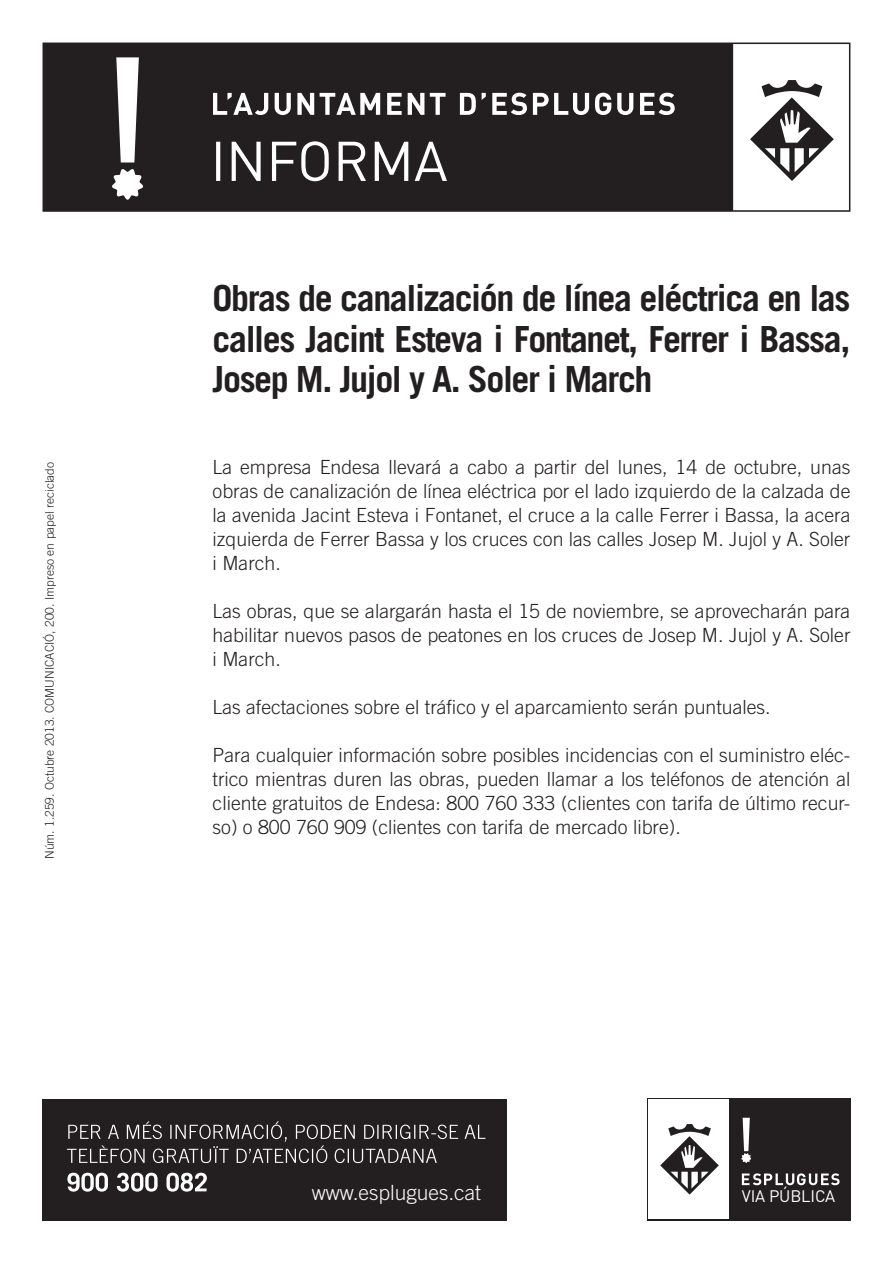
<style>
.page{position:relative;width:893px;height:1263px;background:#fff}
.page>*{position:absolute;margin:0;border:0;box-sizing:border-box;transform-origin:0 0}
.t1{font:700 36px/40.5px "Trade Gothic LT Com";letter-spacing:-.04em;color:#231f20;text-align:justify}
.t2{font:300 21px "Trade Gothic LT Com";color:#fafafa}
.t3{font:300 19.5px/24px "Trade Gothic LT Com";color:#231f20;text-align:justify}
.t4{font:16.5px "DIN";letter-spacing:-.01em;color:#fff}
.t5{font:300 12px "Trade Gothic LT Com";color:#231f20}
</style>
<div class="page">
<svg style="left:43px;top:43px;width:807px;height:169px;background:#433f40"></svg>
<svg style="left:216px;top:141px;width:231px;height:40px"></svg>
<svg style="left:213px;top:93px;width:462px;height:22px"></svg>
<svg style="left:112px;top:57px;width:32px;height:143px"></svg>
<div style="left:43px;top:1098px;width:464px;height:122px;background:#231f20"></div>
<svg style="left:67px;top:1173px;width:140px;height:18px"></svg>
<svg style="left:67px;top:1121px;width:418px;height:42px"></svg>
<div style="left:647px;top:1098px;width:203px;height:122px;background:#231f20"></div>
<div style="left:648px;top:1100px;width:81px;height:119px;background:#fff"></div>
<svg style="left:660px;top:1124px;width:59px;height:70px"></svg>
<svg style="left:741px;top:1118px;width:10px;height:45px"></svg>
<svg style="left:742px;top:1173px;width:97px;height:12px"></svg>
<p class="t5" style="left:43px;top:859px;width:398px;rotate:-90deg">Núm. 1.259. Octubre 2013. COMUNICACIÓ, 200. Impreso en papel reciclado</p>
<p class="t1" style="left:213px;top:278px;width:639px">Obras de canalización de línea eléctrica en las calles Jacint Esteva i Fontanet, Ferrer i Bassa, Josep M. Jujol y A. Soler i March</p>
<p class="t3" style="left:213px;top:454px;width:639px">La empresa Endesa llevará a cabo a partir del lunes, 14 de octubre, unas obras de canalización de línea eléctrica por el lado izquierdo de la calzada de la avenida Jacint Esteva i Fontanet, el cruce a la calle Ferrer i Bassa, la acera izquierda de Ferrer Bassa y los cruces con las calles Josep M. Jujol y A. Soler i March.</p>
<p class="t3" style="left:213px;top:598px;width:639px">Las obras, que se alargarán hasta el 15 de noviembre, se aprovecharán para habilitar nuevos pasos de peatones en los cruces de Josep M. Jujol y A. Soler i March.</p>
<p class="t3" style="left:213px;top:694px;width:559px">Las afectaciones sobre el tráfico y el aparcamiento serán puntuales.</p>
<p class="t3" style="left:213px;top:742px;width:639px">Para cualquier información sobre posibles incidencias con el suministro eléc&shy;trico mientras duren las obras, pueden llamar a los teléfonos de atención al cliente gratuitos de Endesa: 800 760 333 (clientes con tarifa de último recur&shy;so) o 800 760 909 (clientes con tarifa de mercado libre).</p>
<p class="t2" style="left:312px;top:1180px;width:171px">www.esplugues.cat</p>
<p class="t4" style="left:742px;top:1186px;width:95px">VIA PÚBLICA</p>
</div>
